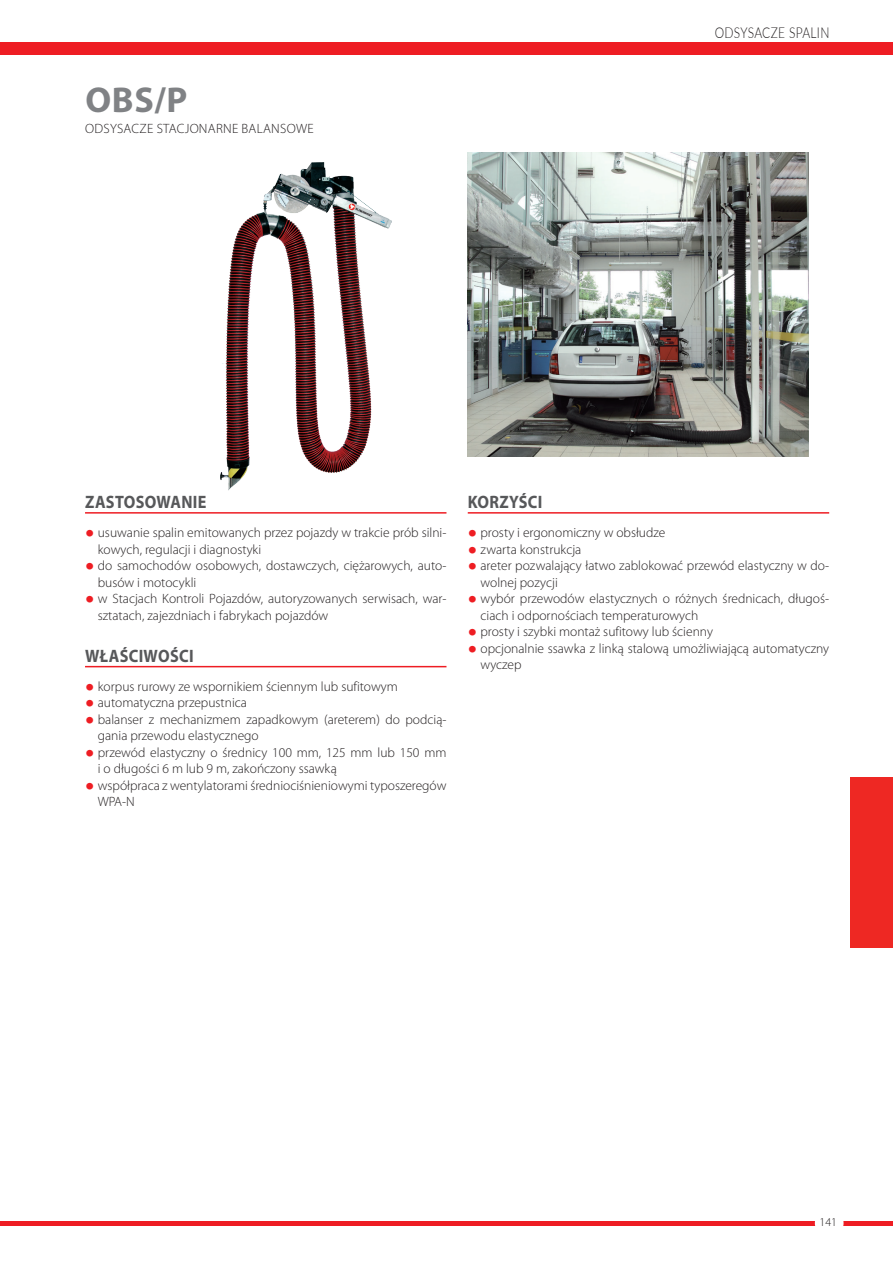
<style>
.page{position:relative;width:893px;height:1263px;background:#fff}
.page>*{position:absolute;margin:0;border:0;box-sizing:border-box;transform-origin:0 0}
.t1{font:700 36px "Myriad Pro";color:#808285}
.t2{font:700 18px "Myriad Pro";letter-spacing:.02em;color:#57585a;scale:.9 1}
.t3{font:300 15px "Lato";letter-spacing:.025em;color:#231f20;scale:.8 1}
.t4{font:300 13.5px/16.5px "Myriad Pro";color:#231f20}
.t5{font:300 13.5px "Myriad Pro";letter-spacing:.02em;color:#231f20}
.t6{font:300 12px "Myriad Pro";color:#231f20}
.s1{font-size:37.5px;color:#ee1d23}
</style>
<div class="page">
<hr style="left:1px;top:1221px;width:892px;height:4px;background:#ee1d23">
<div style="left:0;top:43px;width:893px;height:12px;background:#ee1d23"></div>
<div style="left:815px;top:1209px;width:28px;height:28px;background:#fff;border-radius:50%"></div>
<div style="left:850px;top:777px;width:43px;height:170px;background:#ee2823"></div>
<img style="left:468px;top:152px;width:340px;height:304px">
<img style="left:221px;top:162px;width:171px;height:329px">
<hr style="left:85px;top:512px;width:361px;height:2px;background:#ee1d23">
<hr style="left:85px;top:666px;width:361px;height:1px;background:#ee1d23">
<hr style="left:468px;top:512px;width:361px;height:2px;background:#ee1d23">
<h1 class="t1" style="left:85px;top:76px;width:103px">OBS/P</h1>
<p class="t5" style="left:85px;top:121px;width:230px">ODSYSACZE STACJONARNE BALANSOWE</p>
<p class="t3" style="left:715px;top:22px;width:145px">ODSYSACZE SPALIN</p>
<h2 class="t2" style="left:85px;top:490px;width:136px">ZASTOSOWANIE</h2>
<p class="t4" style="left:98px;top:525px;width:350px;text-indent:-13px"><span class="s1">•</span> usuwanie spalin emitowanych przez pojazdy w trakcie prób silni&shy;kowych, regulacji i diagnostyki</p>
<p class="t4" style="left:98px;top:558px;width:350px;text-indent:-13px"><span class="s1">•</span> do samochodów osobowych, dostawczych, ciężarowych, auto&shy;busów i motocykli</p>
<p class="t4" style="left:98px;top:591px;width:350px;text-indent:-13px"><span class="s1">•</span> w Stacjach Kontroli Pojazdów, autoryzowanych serwisach, war&shy;sztatach, zajezdniach i fabrykach pojazdów</p>
<h2 class="t2" style="left:85px;top:644px;width:122px">WŁAŚCIWOŚCI</h2>
<p class="t4" style="left:85px;top:678px;width:314px"><span class="s1">•</span> korpus rurowy ze wspornikiem ściennym lub sufitowym</p>
<p class="t4" style="left:85px;top:695px;width:163px"><span class="s1">•</span> automatyczna przepustnica</p>
<p class="t4" style="left:98px;top:711px;width:350px;text-indent:-13px"><span class="s1">•</span> balanser z mechanizmem zapadkowym (areterem) do podcią&shy;gania przewodu elastycznego</p>
<p class="t4" style="left:98px;top:744px;width:350px;text-indent:-13px"><span class="s1">•</span> przewód elastyczny o średnicy 100 mm, 125 mm lub 150 mm i o długości 6 m lub 9 m, zakończony ssawką</p>
<p class="t4" style="left:98px;top:777px;width:350px;text-indent:-13px"><span class="s1">•</span> współpraca z wentylatorami średniociśnieniowymi typoszeregów<br>WPA-N</p>
<h2 class="t2" style="left:468px;top:490px;width:84px">KORZYŚCI</h2>
<p class="t4" style="left:468px;top:525px;width:199px"><span class="s1">•</span> prosty i ergonomiczny w obsłudze</p>
<p class="t4" style="left:468px;top:541px;width:115px"><span class="s1">•</span> zwarta konstrukcja</p>
<p class="t4" style="left:480px;top:558px;width:350px;text-indent:-13px"><span class="s1">•</span> areter pozwalający łatwo zablokować przewód elastyczny w do&shy;wolnej pozycji</p>
<p class="t4" style="left:480px;top:591px;width:350px;text-indent:-13px"><span class="s1">•</span> wybór przewodów elastycznych o różnych średnicach, długoś&shy;ciach i odpornościach temperaturowych</p>
<p class="t4" style="left:468px;top:624px;width:247px"><span class="s1">•</span> prosty i szybki montaż sufitowy lub ścienny</p>
<p class="t4" style="left:480px;top:640px;width:350px;text-indent:-13px"><span class="s1">•</span> opcjonalnie ssawka z linką stalową umożliwiającą automatyczny wyczep</p>
<p class="t6" style="left:819px;top:1215px;width:19px">141</p>
</div>
